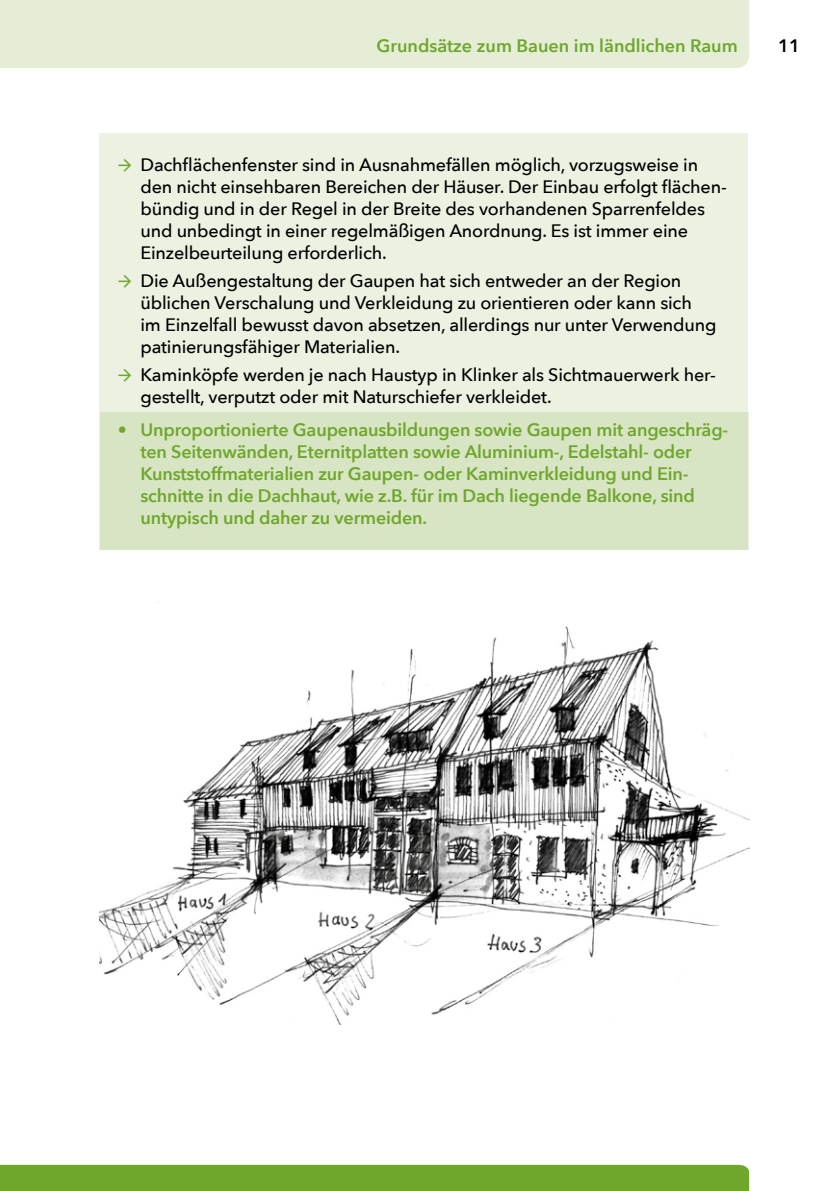
<style>
.page{position:relative;width:840px;height:1191px;background:#fff}
.page>*{position:absolute;margin:0;border:0;box-sizing:border-box;transform-origin:0 0}
.t1{font:500 18px/22px "Avenir Next";letter-spacing:-.01em;color:#000}
.t2{font:600 18px/22px "Avenir Next";letter-spacing:-.01em;color:#6fa72c}
.t3{font:600 18px "Avenir Next";color:#000}
.s1{font-family:"Bundes Sans";color:#6fa72c}
.s2{font-weight:700}
</style>
<div class="page">
<div style="left:0;top:0;width:748px;height:68px;background:#e6edd7"></div>
<div style="left:0;top:1164px;width:748px;height:27px;background:#6fa72c"></div>
<div style="left:99px;top:134px;width:648px;height:416px;background:#ecf1e1"></div>
<img style="left:100px;top:626px;width:648px;height:398px">
<div style="left:100px;top:413px;width:648px;height:137px;background:#d8e5c4"></div>
<p class="t2" style="left:376px;top:34px;width:362px">Grundsätze zum Bauen im ländlichen Raum</p>
<p class="t3" style="left:777px;top:30px;width:23px">11</p>
<p class="t1" style="left:140px;top:153px;width:587px;text-indent:-23px"><span class="s1">→</span> Dachflächenfenster sind in Ausnahmefällen möglich, vorzugsweise in den nicht einsehbaren Bereichen der Häuser. Der Einbau erfolgt flächen&shy;bündig und in der Regel in der Breite des vorhandenen Sparrenfeldes und unbedingt in einer regelmäßigen Anordnung. Es ist immer eine Einzelbeurteilung erforderlich.</p>
<p class="t1" style="left:140px;top:269px;width:577px;text-indent:-23px"><span class="s1">→</span> Die Außengestaltung der Gaupen hat sich entweder an der Region üblichen Verschalung und Verkleidung zu orientieren oder kann sich im Einzelfall bewusst davon absetzen, allerdings nur unter Verwendung patinierungsfähiger Materialien.</p>
<p class="t1" style="left:140px;top:363px;width:576px;text-indent:-23px"><span class="s1">→</span> Kaminköpfe werden je nach Haustyp in Klinker als Sichtmauerwerk her&shy;gestellt, verputzt oder mit Naturschiefer verkleidet.</p>
<p class="t2" style="left:140px;top:418px;width:589px;text-indent:-23px"><span class="s2">•</span> Unproportionierte Gaupenausbildungen sowie Gaupen mit angeschräg&shy;ten Seitenwänden, Eternitplatten sowie Aluminium-, Edelstahl- oder Kunststoffmaterialien zur Gaupen- oder Kaminverkleidung und Ein&shy;schnitte in die Dachhaut, wie z.B. für im Dach liegende Balkone, sind untypisch und daher zu vermeiden.</p>
</div>
